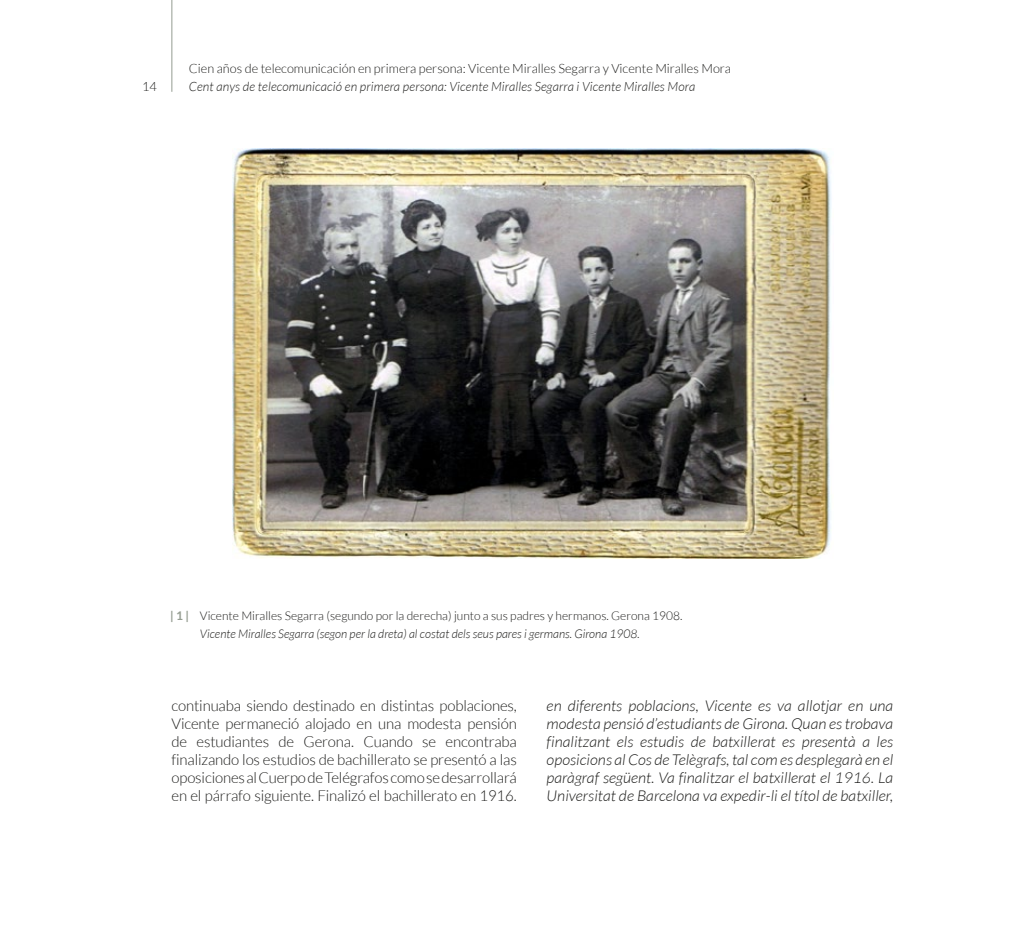
<style>
.page{position:relative;width:1021px;height:936px;background:#fff}
.page>*{position:absolute;margin:0;border:0;box-sizing:border-box;transform-origin:0 0}
.t1{font:italic 300 15px/18px "Lato";color:#1d1d1b;text-align:justify;scale:1.05 1}
.t2{font:300 15px/18px "Lato";letter-spacing:-.01em;color:#1d1d1b;text-align:justify}
.t3{font:300 12.75px "Lato";color:#1d1d1b}
.t4{font:italic 300 12.75px "Lato";letter-spacing:.01em;color:#1d1d1b}
.t5{font:italic 300 12px/18.6px "Lato";color:#1d1d1b}
.s1{font-weight:700;font-style:normal;color:#959d91}
.s2{font-style:normal}
</style>
<div class="page">
<hr style="left:171px;top:0;width:1px;height:92px;background:#959d91">
<img style="left:232px;top:149px;width:599px;height:410px">
<p class="t3" style="left:189px;top:62px;width:543px">Cien años de telecomunicación en primera persona: Vicente Miralles Segarra y Vicente Miralles Mora</p>
<p class="t3" style="left:142px;top:80px;width:16px">14</p>
<p class="t4" style="left:189px;top:80px;width:508px">Cent anys de telecomunicació en primera persona: Vicente Miralles Segarra i Vicente Miralles Mora</p>
<p class="t5" style="left:200px;top:606px;width:484px;text-indent:-30px"><span class="s1">| 1 |</span> <span class="s2">Vicente Miralles Segarra (segundo por la derecha) junto a sus padres y hermanos. Gerona 1908.<br></span>Vicente Miralles Segarra (segon per la dreta) al costat dels seus pares i germans. Girona 1908.</p>
<p class="t2" style="left:171px;top:696px;width:347px">continuaba siendo destinado en distintas poblaciones, Vicente permaneció alojado en una modesta pensión de estudiantes de Gerona. Cuando se encontraba finalizando los estudios de bachillerato se presentó a las oposiciones al Cuerpo de Telégrafos como se desarrollará en el párrafo siguiente. Finalizó el bachillerato en 1916.</p>
<p class="t1" style="left:546px;top:696px;width:331px">en diferents poblacions, Vicente es va allotjar en una modesta pensió d’estudiants de Girona. Quan es trobava finalitzant els estudis de batxillerat es presentà a les oposicions al Cos de Telègrafs, tal com es desplegarà en el paràgraf següent. Va finalitzar el batxillerat el 1916. La Universitat de Barcelona va expedir-li el títol de batxiller,</p>
</div>
